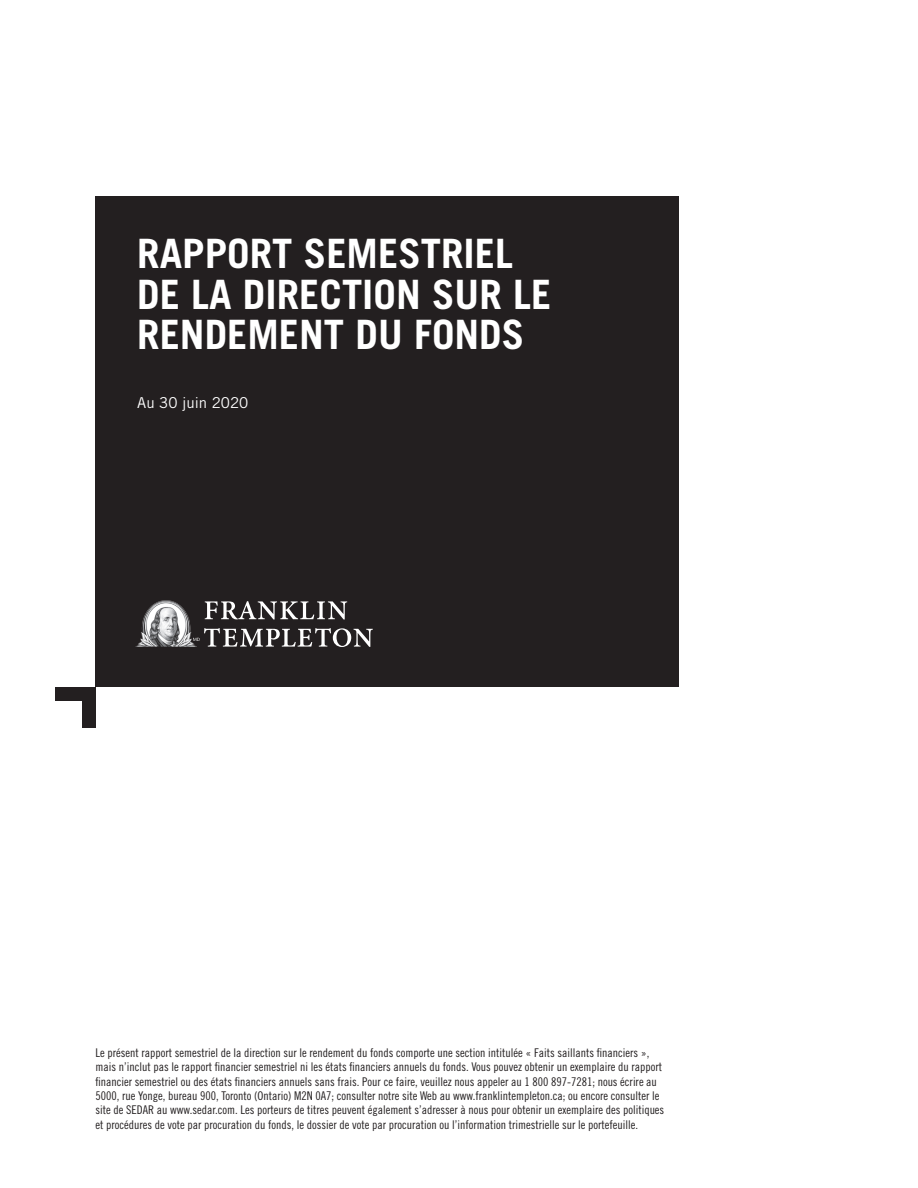
<style>
.page{position:relative;width:918px;height:1188px;background:#fff}
.page>*{position:absolute;margin:0;border:0;box-sizing:border-box;transform-origin:0 0}
.t1{font:700 40.5px/40.5px "Trade Gothic";color:#fff}
.t2{font:15px "Trade Gothic";color:#fff}
.t3{font:12px/14.4px "Trade Gothic Cond Eighteen";color:#231f20}
</style>
<div class="page">
<div style="left:95px;top:196px;width:584px;height:491px;background:#231f20"></div>
<div style="left:55px;top:687px;width:40px;height:14px;background:#231f20"></div>
<div style="left:82px;top:687px;width:13px;height:41px;background:#231f20"></div>
<img style="left:135px;top:601px;width:58px;height:46px">
<svg style="left:205px;top:601px;width:142px;height:18px"></svg>
<svg style="left:193px;top:628px;width:180px;height:19px"></svg>
<h1 class="t1" style="left:137px;top:233px;width:416px">RAPPORT SEMESTRIEL<br>DE LA DIRECTION SUR LE<br>RENDEMENT DU FONDS</h1>
<p class="t2" style="left:137px;top:393px;width:113px">Au 30 juin 2020</p>
<p class="t3" style="left:96px;top:1045px;width:570px">Le présent rapport semestriel de la direction sur le rendement du fonds comporte une section intitulée « Faits saillants financiers », mais n’inclut pas le rapport financier semestriel ni les états financiers annuels du fonds. Vous pouvez obtenir un exemplaire du rapport financier semestriel ou des états financiers annuels sans frais. Pour ce faire, veuillez nous appeler au 1 800 897-7281; nous écrire au 5000, rue Yonge, bureau 900, Toronto (Ontario) M2N 0A7; consulter notre site Web au www.franklintempleton.ca; ou encore consulter le site de SEDAR au www.sedar.com. Les porteurs de titres peuvent également s’adresser à nous pour obtenir un exemplaire des politiques et procédures de vote par procuration du fonds, le dossier de vote par procuration ou l’information trimestrielle sur le portefeuille.</p>
</div>
